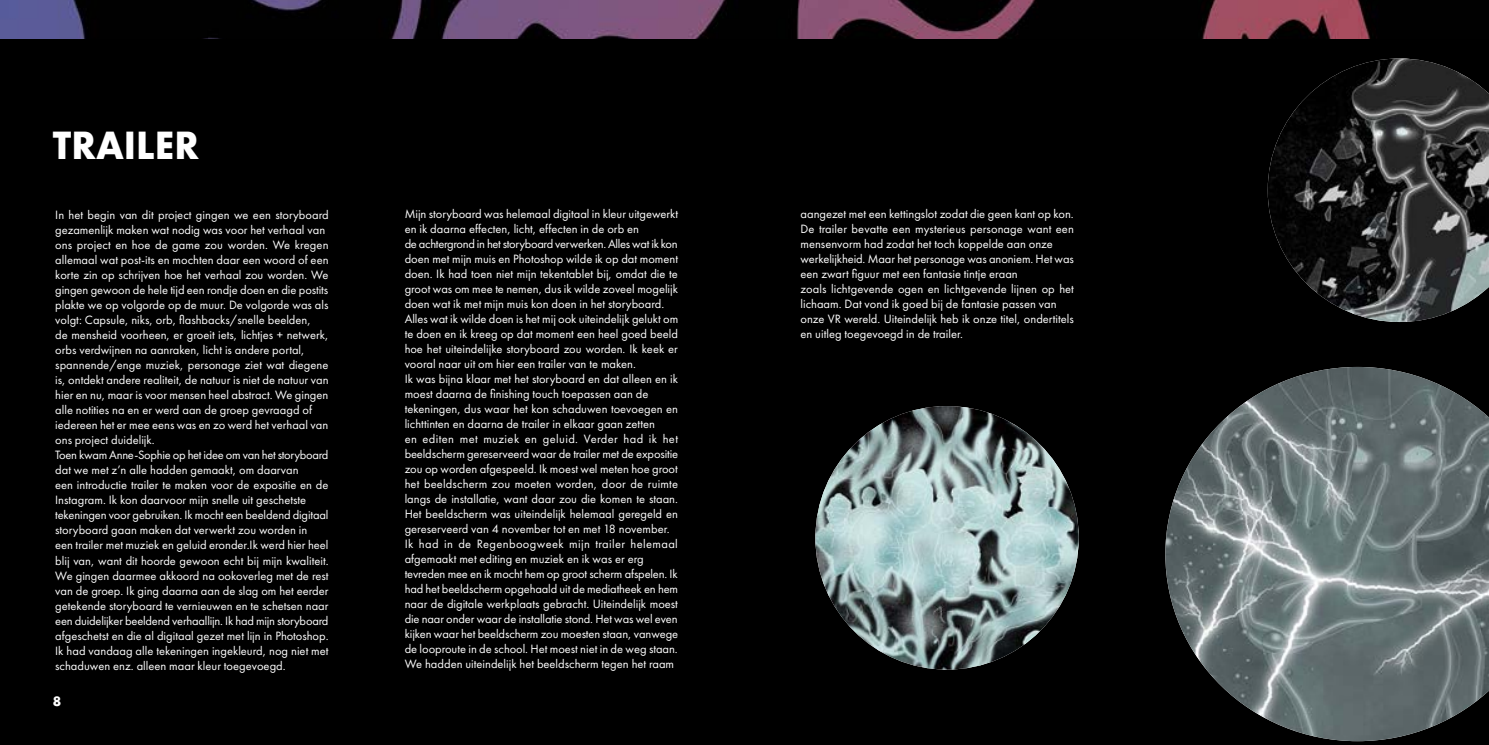
<style>
.page{position:relative;width:1489px;height:745px;background:#fff}
.page>*{position:absolute;margin:0;border:0;box-sizing:border-box;transform-origin:0 0}
.t1{font:700 36.25px "Futura";color:#fff;scale:.96 1}
.t2{font:12.5px/15px "Futura PT";color:#fff}
.t3{font:700 12.5px "Futura";color:#fff}
</style>
<div class="page">
<div style="left:0;top:0;width:1489px;height:744px;background:#000"></div>
<img style="left:0;top:0;width:1371px;height:38px">
<img style="left:815px;top:406px;width:263px;height:263px;border-radius:132px">
<img style="left:1267px;top:58px;width:222px;height:264px">
<img style="left:1165px;top:367px;width:324px;height:373px">
<h1 class="t1" style="left:53px;top:119px;width:154px">TRAILER</h1>
<p class="t2" style="left:55px;top:207px;width:275px">In het begin van dit project gingen we een storyboard gezamenlijk maken wat nodig was voor het verhaal van ons project en hoe de game zou worden. We kregen allemaal wat post-its en mochten daar een woord of een korte zin op schrijven hoe het verhaal zou worden. We gingen gewoon de hele tijd een rondje doen en die postits plakte we op volgorde op de muur. De volgorde was als volgt: Capsule, niks, orb, flashbacks/snelle beelden,<br>de mensheid voorheen, er groeit iets, lichtjes + netwerk, orbs verdwijnen na aanraken, licht is andere portal, spannende/enge muziek, personage ziet wat diegene is, ontdekt andere realiteit, de natuur is niet de natuur van hier en nu, maar is voor mensen heel abstract. We gingen alle notities na en er werd aan de groep gevraagd of iedereen het er mee eens was en zo werd het verhaal van ons project duidelijk.<br>Toen kwam Anne-Sophie op het idee om van het storyboard dat we met z’n alle hadden gemaakt, om daarvan<br>een introductie trailer te maken voor de expositie en de Instagram. Ik kon daarvoor mijn snelle uit geschetste tekeningen voor gebruiken. Ik mocht een beeldend digitaal storyboard gaan maken dat verwerkt zou worden in<br>een trailer met muziek en geluid eronder.Ik werd hier heel blij van, want dit hoorde gewoon echt bij mijn kwaliteit.<br>We gingen daarmee akkoord na ookoverleg met de rest van de groep. Ik ging daarna aan de slag om het eerder getekende storyboard te vernieuwen en te schetsen naar een duidelijker beeldend verhaallijn. Ik had mijn storyboard afgeschetst en die al digitaal gezet met lijn in Photoshop.<br>Ik had vandaag alle tekeningen ingekleurd, nog niet met schaduwen enz. alleen maar kleur toegevoegd.</p>
<p class="t2" style="left:405px;top:206px;width:275px">Mijn storyboard was helemaal digitaal in kleur uitgewerkt en ik daarna effecten, licht, effecten in de orb en<br>de achtergrond in het storyboard verwerken. Alles wat ik kon doen met mijn muis en Photoshop wilde ik op dat moment doen. Ik had toen niet mijn tekentablet bij, omdat die te groot was om mee te nemen, dus ik wilde zoveel mogelijk doen wat ik met mijn muis kon doen in het storyboard.<br>Alles wat ik wilde doen is het mij ook uiteindelijk gelukt om te doen en ik kreeg op dat moment een heel goed beeld hoe het uiteindelijke storyboard zou worden. Ik keek er vooral naar uit om hier een trailer van te maken.<br>Ik was bijna klaar met het storyboard en dat alleen en ik moest daarna de finishing touch toepassen aan de tekeningen, dus waar het kon schaduwen toevoegen en lichttinten en daarna de trailer in elkaar gaan zetten<br>en editen met muziek en geluid. Verder had ik het beeldscherm gereserveerd waar de trailer met de expositie zou op worden afgespeeld. Ik moest wel meten hoe groot het beeldscherm zou moeten worden, door de ruimte langs de installatie, want daar zou die komen te staan.<br>Het beeldscherm was uiteindelijk helemaal geregeld en gereserveerd van 4 november tot en met 18 november.<br>Ik had in de Regenboogweek mijn trailer helemaal afgemaakt met editing en muziek en ik was er erg tevreden mee en ik mocht hem op groot scherm afspelen. Ik had het beeldscherm opgehaald uit de mediatheek en hem naar de digitale werkplaats gebracht. Uiteindelijk moest die naar onder waar de installatie stond. Het was wel even kijken waar het beeldscherm zou moesten staan, vanwege de looproute in de school. Het moest niet in de weg staan.<br>We hadden uiteindelijk het beeldscherm tegen het raam</p>
<p class="t3" style="left:53px;top:691px;width:10px">8</p>
<p class="t2" style="left:800px;top:206px;width:275px">aangezet met een kettingslot zodat die geen kant op kon.<br>De trailer bevatte een mysterieus personage want een mensenvorm had zodat het toch koppelde aan onze werkelijkheid. Maar het personage was anoniem. Het was een zwart figuur met een fantasie tintje eraan<br>zoals lichtgevende ogen en lichtgevende lijnen op het lichaam. Dat vond ik goed bij de fantasie passen van onze VR wereld. Uiteindelijk heb ik onze titel, ondertitels en uitleg toegevoegd in de trailer.</p>
</div>
